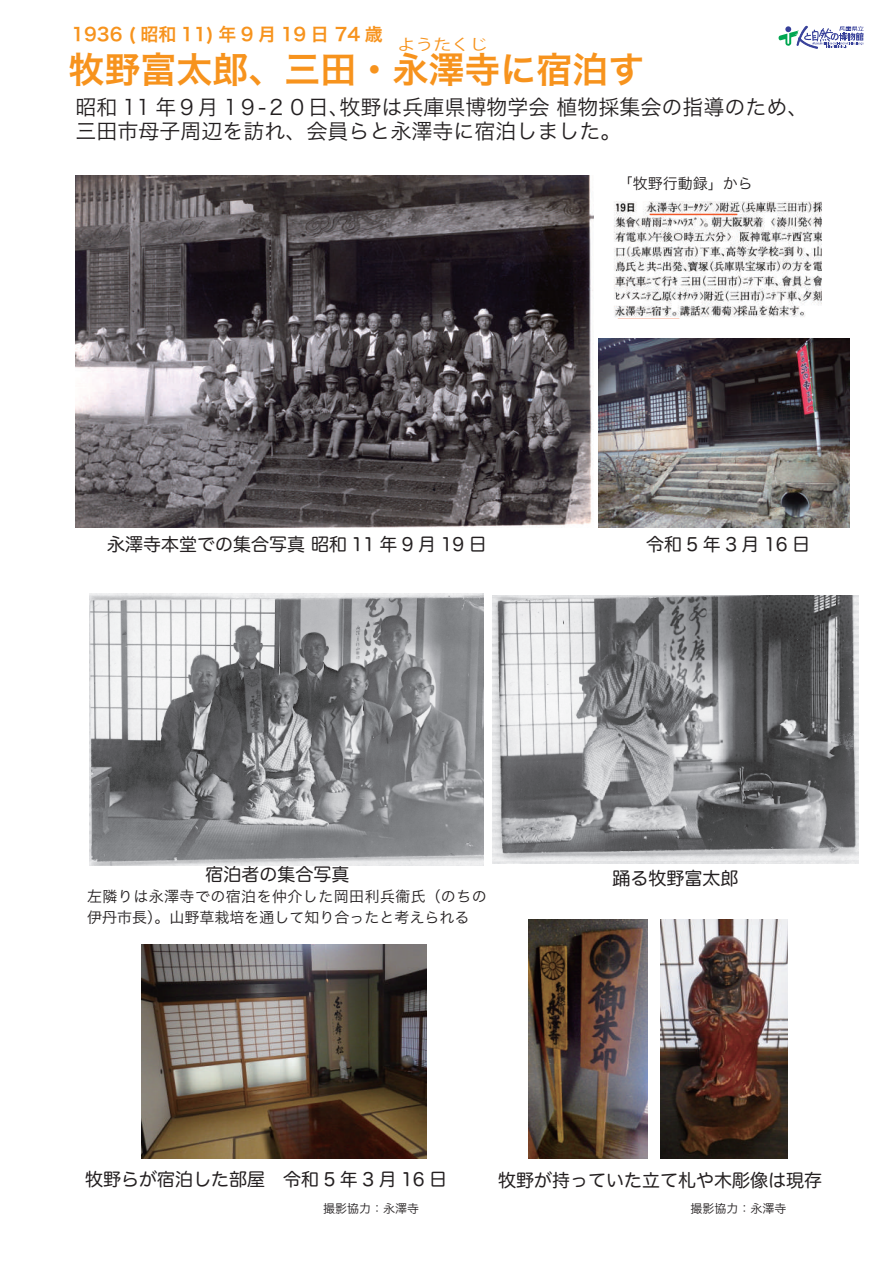
<style>
.page{position:relative;width:893px;height:1263px;background:#fff}
.page>*{position:absolute;margin:0;border:0;box-sizing:border-box;transform-origin:0 0}
.t1{font:36px "Hira Kaku Pro W6";color:#f7931d}
.t2{font:21px/24px "Hira Kaku Pro W3";color:#231f20}
.t3{font:18px "Hira Maru Pro W4";color:#231f20}
.t4{font:18px "Hira Kaku Pro W6";color:#f7931d}
.t5{font:18px "Hira Maru Pro W4";letter-spacing:.25em;color:#231f20}
.t6{font:15px/21px "Hira Kaku Pro W3";letter-spacing:.03em;color:#231f20}
.t7{font:15px "Hira Kaku Pro W3";color:#231f20}
.t8{font:15px "Koz Go Pr 6 N";color:#f7931d;scale:1.2 1}
.t9{font:12px "Hira Kaku Pro W3";color:#231f20}
</style>
<div class="page">
<hr style="left:618px;top:317px;width:61px;height:1px;background:#f15929">
<img style="left:614px;top:202px;width:207px;height:115px">
<hr style="left:650px;top:214px;width:87px;height:1px;background:#f15929">
<img style="left:75px;top:176px;width:519px;height:351px">
<img style="left:598px;top:339px;width:252px;height:188px">
<img style="left:89px;top:594px;width:395px;height:271px">
<img style="left:492px;top:596px;width:367px;height:267px">
<img style="left:142px;top:945px;width:284px;height:213px">
<img style="left:660px;top:919px;width:128px;height:239px">
<img style="left:528px;top:919px;width:120px;height:239px">
<svg style="left:778px;top:26px;width:86px;height:23px"></svg>
<p class="t4" style="left:71px;top:18px;width:313px">1936 ( 昭和 11) 年 9 月 19 日 74 歳</p>
<p class="t8" style="left:398px;top:36px;width:76px">ようたくじ</p>
<h1 class="t1" style="left:68px;top:37px;width:578px">牧野富太郎、三田・永澤寺に宿泊す</h1>
<p class="t2" style="left:75px;top:94px;width:735px">昭和 11 年９月 1９-２０日、牧野は兵庫県博物学会 植物採集会の指導のため、三田市母子周辺を訪れ、会員らと永澤寺に宿泊しました。</p>
<p class="t7" style="left:618px;top:170px;width:136px">「牧野行動録」から</p>
<p class="t3" style="left:107px;top:529px;width:381px">永澤寺本堂での集合写真 昭和 11 年 9 月 19 日</p>
<p class="t3" style="left:206px;top:858px;width:145px">宿泊者の集合写真</p>
<p class="t6" style="left:87px;top:885px;width:401px">左隣りは永澤寺での宿泊を仲介した岡田利兵衞氏（のちの伊丹市長）。山野草栽培を通して知り合ったと考えられる</p>
<p class="t5" style="left:646px;top:529px;width:165px">令和5年3月16日</p>
<p class="t3" style="left:613px;top:863px;width:127px">踊る牧野富太郎</p>
<p class="t3" style="left:85px;top:1163px;width:363px">牧野らが宿泊した部屋　令和 5 年 3 月 16 日</p>
<p class="t9" style="left:323px;top:1198px;width:97px">撮影協力：永澤寺</p>
<p class="t9" style="left:691px;top:1198px;width:97px">撮影協力：永澤寺</p>
<p class="t3" style="left:498px;top:1165px;width:325px">牧野が持っていた立て札や木彫像は現存</p>
</div>
